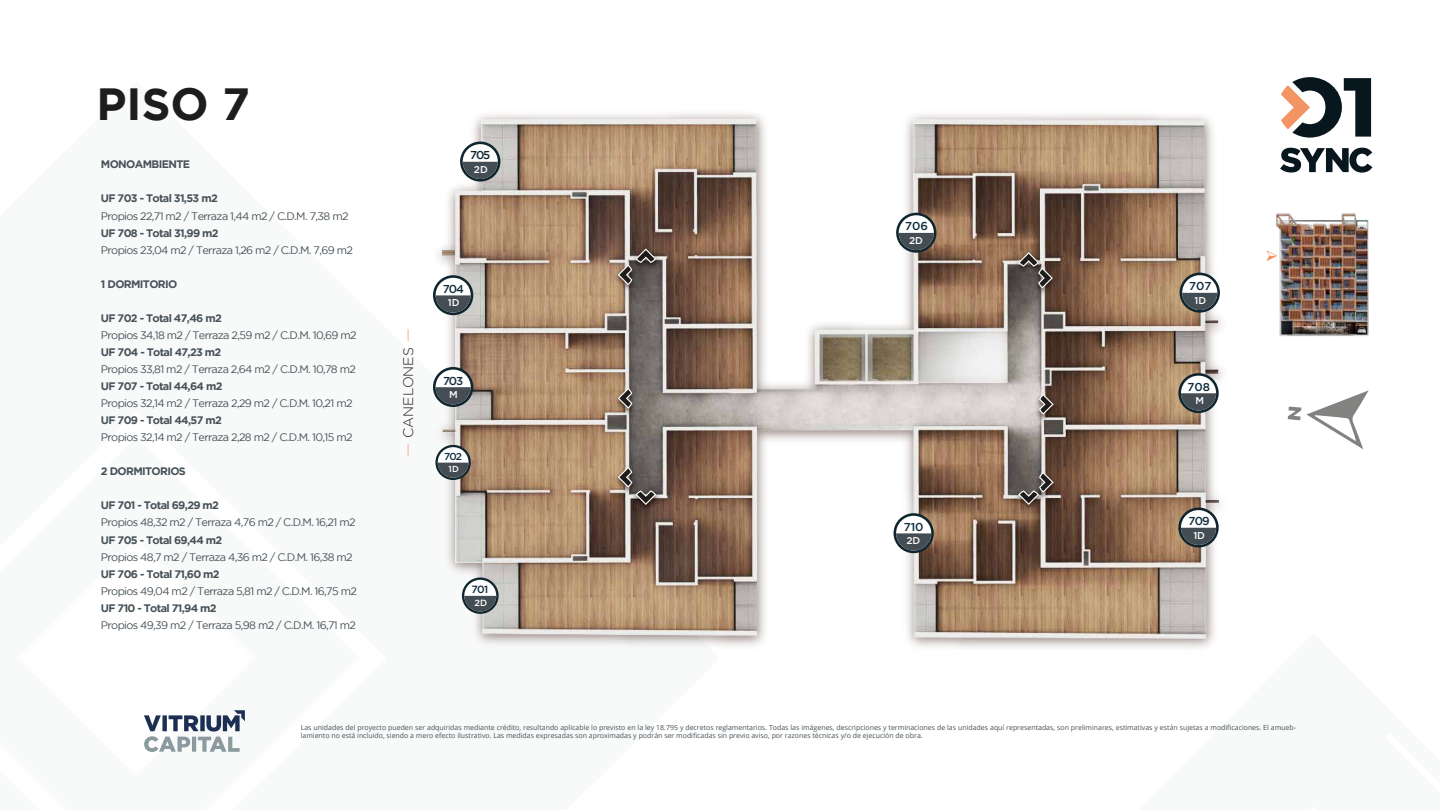
<style>
.page{position:relative;width:1440px;height:810px;background:#fff}
.page>*{position:absolute;margin:0;border:0;box-sizing:border-box;transform-origin:0 0}
.t1{font:700 45px "Gotham";color:#1d1d1b}
.t2{font:300 13.9px "Gotham";color:#1d1d1b}
.t3{font:500 11.4px "Gotham";color:#102c3c}
.t4{font:500 11.4px "Gotham";color:#10262f}
.t5{font:10.9px "Gotham";letter-spacing:-.06em;color:#475259}
.t6{font:700 10.9px "Gotham";letter-spacing:-.06em;color:#475259}
.t7{font:500 10.4px "Gotham";color:#102c3c}
.t8{font:500 10px "Gotham";color:#102c3c}
.t9{font:500 9.9px "Gotham";color:#fff}
.t10{font:500 9px "Gotham";color:#fff}
.t11{font:500 8.7px "Gotham";color:#fff}
.t12{font:7px/8.4px "Open Sans";color:#485258}
</style>
<div class="page">
<svg style="left:1281px;top:77px;width:90px;height:61px"></svg>
<svg style="left:1280px;top:148px;width:92px;height:25px"></svg>
<svg style="left:144px;top:710px;width:101px;height:42px"></svg>
<svg style="left:1288px;top:390px;width:81px;height:59px"></svg>
<img style="left:1266px;top:213px;width:103px;height:123px">
<svg style="left:1267px;top:250px;width:10px;height:11px"></svg>
<svg style="left:408px;top:444px;width:1px;height:13px"></svg>
<svg style="left:408px;top:329px;width:1px;height:12px"></svg>
<img style="left:443px;top:119px;width:776px;height:519px">
<img style="left:628px;top:244px;width:35px;height:29px">
<img style="left:628px;top:486px;width:35px;height:29px">
<img style="left:610px;top:260px;width:29px;height:35px">
<svg style="left:618px;top:248px;width:38px;height:37px"></svg>
<img style="left:610px;top:383px;width:29px;height:35px">
<svg style="left:618px;top:388px;width:14px;height:21px"></svg>
<img style="left:610px;top:462px;width:29px;height:35px">
<svg style="left:618px;top:467px;width:38px;height:38px"></svg>
<img style="left:1032px;top:389px;width:29px;height:35px">
<svg style="left:1039px;top:394px;width:15px;height:21px"></svg>
<img style="left:1032px;top:467px;width:29px;height:35px">
<img style="left:1031px;top:263px;width:29px;height:35px">
<img style="left:1011px;top:247px;width:35px;height:29px">
<svg style="left:1018px;top:252px;width:35px;height:36px"></svg>
<img style="left:1011px;top:486px;width:35px;height:29px">
<svg style="left:1018px;top:472px;width:36px;height:33px"></svg>
<svg style="left:1178px;top:508px;width:41px;height:40px"></svg>
<svg style="left:894px;top:513px;width:40px;height:40px"></svg>
<svg style="left:1178px;top:373px;width:41px;height:40px"></svg>
<svg style="left:1180px;top:273px;width:40px;height:40px"></svg>
<svg style="left:896px;top:213px;width:40px;height:40px"></svg>
<svg style="left:462px;top:577px;width:37px;height:37px"></svg>
<svg style="left:435px;top:445px;width:36px;height:35px"></svg>
<svg style="left:433px;top:367px;width:40px;height:40px"></svg>
<svg style="left:433px;top:275px;width:40px;height:40px"></svg>
<svg style="left:460px;top:142px;width:40px;height:40px"></svg>
<h1 class="t1" style="left:97px;top:78px;width:155px">PISO 7</h1>
<h3 class="t6" style="left:101px;top:158px;width:91px">MONOAMBIENTE</h3>
<h3 class="t6" style="left:101px;top:192px;width:118px">UF 703 - Total 31,53 m2</h3>
<h3 class="t5" style="left:101px;top:210px;width:249px">Propios 22,71 m2 / Terraza 1,44 m2 / C.D.M. 7,38 m2</h3>
<h3 class="t6" style="left:101px;top:226px;width:119px">UF 708 - Total 31,99 m2</h3>
<h3 class="t5" style="left:101px;top:244px;width:254px">Propios 23,04 m2 / Terraza 1,26 m2 / C.D.M. 7,69 m2</h3>
<h3 class="t6" style="left:101px;top:278px;width:78px">1 DORMITORIO</h3>
<h3 class="t6" style="left:101px;top:312px;width:122px">UF 702 - Total 47,46 m2</h3>
<h3 class="t5" style="left:101px;top:329px;width:257px">Propios 34,18 m2 / Terraza 2,59 m2 / C.D.M. 10,69 m2</h3>
<h3 class="t6" style="left:101px;top:346px;width:122px">UF 704 - Total 47,23 m2</h3>
<h3 class="t5" style="left:101px;top:363px;width:257px">Propios 33,81 m2 / Terraza 2,64 m2 / C.D.M. 10,78 m2</h3>
<h3 class="t6" style="left:101px;top:380px;width:123px">UF 707 - Total 44,64 m2</h3>
<h3 class="t5" style="left:101px;top:397px;width:253px">Propios 32,14 m2 / Terraza 2,29 m2 / C.D.M. 10,21 m2</h3>
<h3 class="t6" style="left:101px;top:414px;width:122px">UF 709 - Total 44,57 m2</h3>
<h3 class="t5" style="left:101px;top:431px;width:253px">Propios 32,14 m2 / Terraza 2,28 m2 / C.D.M. 10,15 m2</h3>
<h3 class="t6" style="left:101px;top:465px;width:86px">2 DORMITORIOS</h3>
<h3 class="t6" style="left:101px;top:499px;width:120px">UF 701 - Total 69,29 m2</h3>
<h3 class="t5" style="left:101px;top:517px;width:256px">Propios 48,32 m2 / Terraza 4,76 m2 / C.D.M. 16,21 m2</h3>
<h3 class="t6" style="left:101px;top:533px;width:123px">UF 705 - Total 69,44 m2</h3>
<h3 class="t5" style="left:101px;top:551px;width:253px">Propios 48,7 m2 / Terraza 4,36 m2 / C.D.M. 16,38 m2</h3>
<h3 class="t6" style="left:101px;top:567px;width:120px">UF 706 - Total 71,60 m2</h3>
<h3 class="t5" style="left:101px;top:585px;width:257px">Propios 49,04 m2 / Terraza 5,81 m2 / C.D.M. 16,75 m2</h3>
<h3 class="t6" style="left:101px;top:602px;width:117px">UF 710 - Total 71,94 m2</h3>
<h3 class="t5" style="left:101px;top:619px;width:257px">Propios 49,39 m2 / Terraza 5,98 m2 / C.D.M. 16,71 m2</h3>
<h3 class="t4" style="left:470px;top:149px;width:22px">705</h3>
<h3 class="t9" style="left:474px;top:164px;width:15px">2D</h3>
<h2 class="t2" style="left:401px;top:438px;width:92px;rotate:-90deg">CANELONES</h2>
<h3 class="t3" style="left:443px;top:282px;width:23px">704</h3>
<h3 class="t9" style="left:448px;top:297px;width:13px">1D</h3>
<h3 class="t3" style="left:443px;top:374px;width:22px">703</h3>
<h3 class="t9" style="left:449px;top:389px;width:10px">M</h3>
<h3 class="t8" style="left:444px;top:451px;width:20px">702</h3>
<p class="t11" style="left:449px;top:464px;width:12px">1D</p>
<h3 class="t7" style="left:472px;top:584px;width:18px">701</h3>
<p class="t10" style="left:475px;top:597px;width:14px">2D</p>
<h3 class="t3" style="left:905px;top:220px;width:24px">706</h3>
<h3 class="t9" style="left:909px;top:235px;width:15px">2D</h3>
<h3 class="t3" style="left:904px;top:520px;width:21px">710</h3>
<h3 class="t9" style="left:906px;top:535px;width:15px">2D</h3>
<h3 class="t3" style="left:1189px;top:280px;width:24px">707</h3>
<h3 class="t9" style="left:1195px;top:295px;width:13px">1D</h3>
<h3 class="t3" style="left:1187px;top:380px;width:24px">708</h3>
<h3 class="t9" style="left:1195px;top:395px;width:10px">M</h3>
<h3 class="t3" style="left:1189px;top:515px;width:23px">709</h3>
<h3 class="t9" style="left:1193px;top:529px;width:13px">1D</h3>
<p class="t12" style="left:301px;top:723px;width:997px">Las unidades del proyecto pueden ser adquiridas mediante crédito, resultando aplicable lo previsto en la ley 18.795 y decretos reglamentarios. Todas las imágenes, descripciones y terminaciones de las unidades aquí representadas, son preliminares, estimativas y están sujetas a modificaciones. El amueb&shy;lamiento no está incluido, siendo a mero efecto ilustrativo. Las medidas expresadas son aproximadas y podrán ser modificadas sin previo aviso, por razones técnicas y/o de ejecución de obra.</p>
</div>
